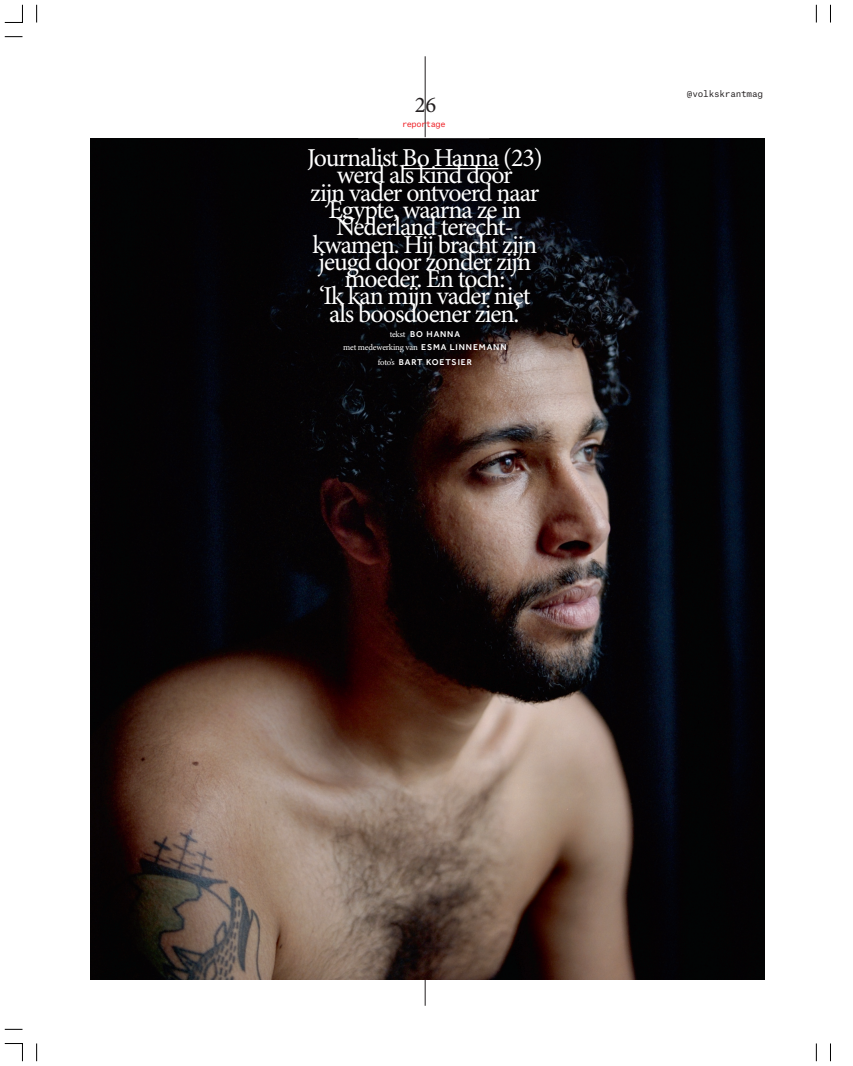
<style>
.page{position:relative;width:853px;height:1066px;background:#fff}
.page>*{position:absolute;margin:0;border:0;box-sizing:border-box;transform-origin:0 0}
.t1{font:25.88px "Minion Pro";letter-spacing:-.04em;color:#fff}
.t2{font:22.5px "Minion Pro";color:#231f20}
.t3{font:500 8.75px "Effra";letter-spacing:.1em;color:#fff}
.t4{font:8.75px "Minion Pro";letter-spacing:-.02em;color:#fff}
.t5{font:8.75px "Atlas Typewriter";letter-spacing:-.02em;color:#231f20}
.t6{font:8.12px "Atlas Typewriter";letter-spacing:-.05em;color:#ee1d23}
.s1{font-family:"Minion Pro";font-weight:400}
.s2{font-family:"Effra";font-weight:500}
</style>
<div class="page">
<hr style="left:425px;top:56px;width:1px;height:949px;background:#231f20">
<img style="left:90px;top:139px;width:674px;height:840px">
<hr style="left:402px;top:168px;width:96px;height:1px;background:#fff">
<hr style="left:358px;top:137px;width:131px;height:1px;background:#fff">
<svg style="left:36px;top:5px;width:1px;height:17px"></svg>
<svg style="left:5px;top:36px;width:17px;height:1px"></svg>
<svg style="left:816px;top:5px;width:1px;height:17px"></svg>
<svg style="left:36px;top:1043px;width:1px;height:18px"></svg>
<svg style="left:5px;top:1028px;width:17px;height:2px"></svg>
<svg style="left:816px;top:1043px;width:1px;height:18px"></svg>
<svg style="left:830px;top:5px;width:1px;height:17px"></svg>
<svg style="left:5px;top:1043px;width:18px;height:18px"></svg>
<svg style="left:830px;top:1043px;width:1px;height:18px"></svg>
<svg style="left:4px;top:4px;width:19px;height:19px"></svg>
<p class="t2" style="left:415px;top:96px;width:23px">26</p>
<p class="t6" style="left:402px;top:121px;width:45px">reportage</p>
<p class="t1" style="left:307px;top:148px;width:237px">Journalist Bo Hanna (23)</p>
<p class="t1" style="left:337px;top:165px;width:177px">werd als kind door</p>
<p class="t1" style="left:310px;top:182px;width:231px">zijn vader ontvoerd naar</p>
<p class="t1" style="left:328px;top:200px;width:194px">Egypte, waarna ze in</p>
<p class="t1" style="left:336px;top:217px;width:179px">Nederland terecht-</p>
<p class="t1" style="left:312px;top:234px;width:226px">kwamen. Hij bracht zijn</p>
<p class="t1" style="left:319px;top:252px;width:214px">jeugd door zonder zijn</p>
<p class="t1" style="left:344px;top:269px;width:162px">moeder. En toch:</p>
<p class="t1" style="left:319px;top:286px;width:213px">‘Ik kan mijn vader niet</p>
<p class="t1" style="left:329px;top:303px;width:193px">als boosdoener zien.’</p>
<p class="t3" style="left:390px;top:328px;width:72px"><span class="s1">tekst</span> BO HANNA</p>
<p class="t4" style="left:343px;top:344px;width:165px">metmedewerkingvan <span class="s2">ESMA LINNEMANN</span></p>
<p class="t3" style="left:378px;top:357px;width:95px"><span class="s1">foto’s</span> BART KOETSIER</p>
<p class="t5" style="left:687px;top:90px;width:78px">@volkskrantmag</p>
</div>
